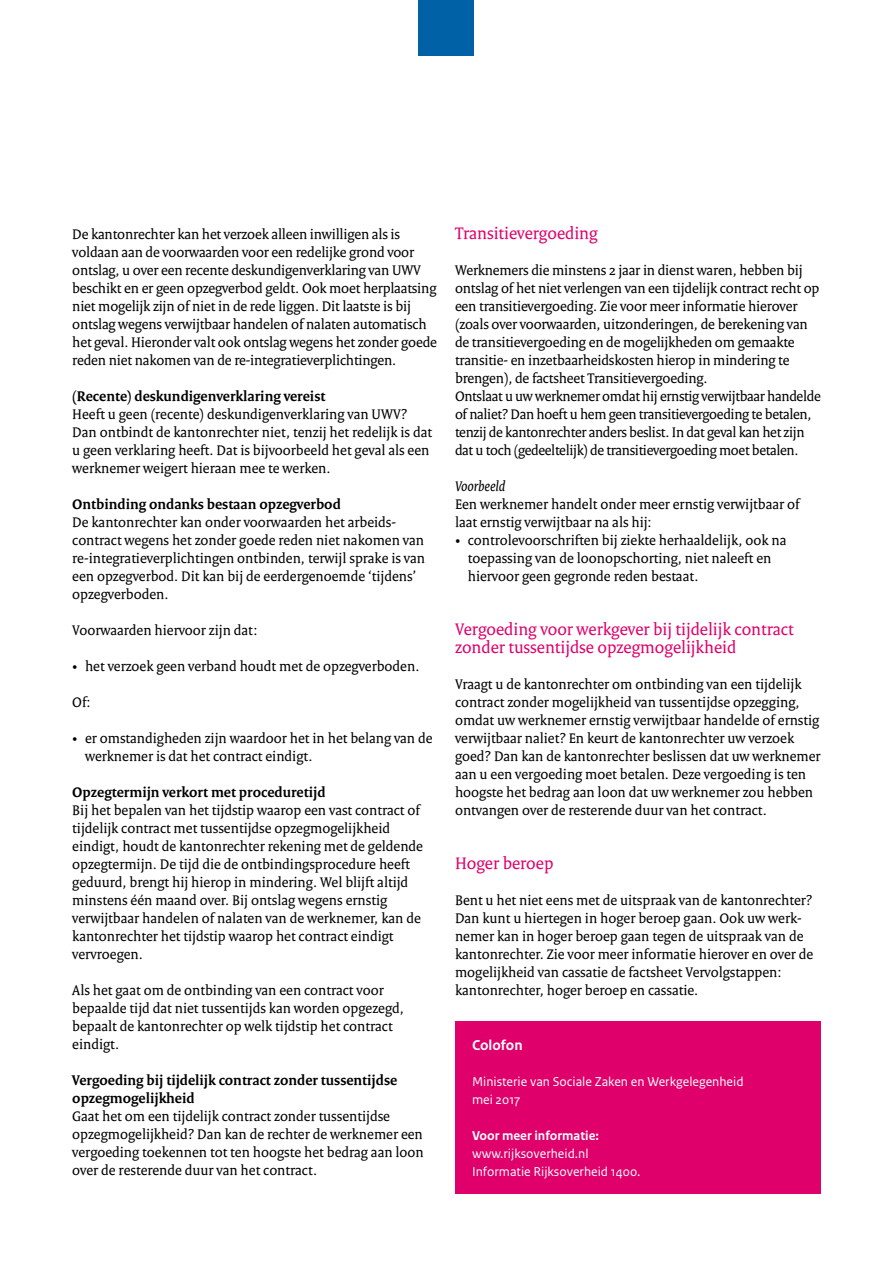
<style>
.page{position:relative;width:893px;height:1263px;background:#fff}
.page>*{position:absolute;margin:0;border:0;box-sizing:border-box;transform-origin:0 0}
._04_RO_Paragraafkop{font:18px/18px "Rijksoverheid Serif";color:#df006b}
._10_RO_Broodtekst{font:15px/18px "Rijksoverheid Serif";color:#000}
._10_RO_Broodtekst-2{font:15px/18px "Rijksoverheid Serif";letter-spacing:-.02em;color:#000}
._05_RO_Alineakop{font:700 15px/18px "Rijksoverheid Serif";color:#000}
._10_RO_Broodtekst-3{font:italic 15px "Rijksoverheid Serif";color:#000}
._20_RO_Kader_Subkop{font:700 15px "Rijksoverheid Sans Text";color:#fff}
._21_RO_Kader_Broodte{font:13.5px "Rijksoverheid Sans Text";color:#fff}
._21_RO_Kader_Broodte-2{font:700 13.5px "Rijksoverheid Sans Text";color:#fff}
</style>
<div class="page">
<div style="left:455px;top:1021px;width:366px;height:172px;background:#df006b"></div>
<div style="left:419px;top:0;width:55px;height:55px;background:#0061a7"></div>
<p class="_10_RO_Broodtekst" style="left:72px;top:225px;width:366px">De kantonrechter kan het verzoek alleen inwilligen als is voldaan aan de voorwaarden voor een redelijke grond voor ontslag, u over een recente deskundigenverklaring van UWV beschikt en er geen opzegverbod geldt. Ook moet herplaatsing niet mogelijk zijn of niet in de rede liggen. Dit laatste is bij ontslag wegens verwijtbaar handelen of nalaten automatisch het geval. Hieronder valt ook ontslag wegens het zonder goede reden niet nakomen van de re-integratieverplichtingen.</p>
<p class="_05_RO_Alineakop" style="left:72px;top:387px;width:255px">(Recente) deskundigenverklaring vereist</p>
<p class="_10_RO_Broodtekst" style="left:72px;top:405px;width:361px">Heeft u geen (recente) deskundigenverklaring van UWV?<br>Dan ontbindt de kantonrechter niet, tenzij het redelijk is dat u geen verklaring heeft. Dat is bijvoorbeeld het geval als een werknemer weigert hieraan mee te werken.</p>
<p class="_05_RO_Alineakop" style="left:72px;top:495px;width:270px">Ontbinding ondanks bestaan opzegverbod</p>
<p class="_10_RO_Broodtekst" style="left:72px;top:513px;width:354px">De kantonrechter kan onder voorwaarden het arbeids&shy;contract wegens het zonder goede reden niet nakomen van re-integratieverplichtingen ontbinden, terwijl sprake is van een opzegverbod. Dit kan bij de eerdergenoemde ‘tijdens’ opzegverboden.</p>
<p class="_10_RO_Broodtekst" style="left:72px;top:621px;width:187px">Voorwaarden hiervoor zijn dat:</p>
<p class="_10_RO_Broodtekst" style="left:72px;top:657px;width:349px">• het verzoek geen verband houdt met de opzegverboden.</p>
<p class="_10_RO_Broodtekst" style="left:72px;top:693px;width:20px">Of:</p>
<p class="_10_RO_Broodtekst" style="left:85px;top:729px;width:349px;text-indent:-13px">• er omstandigheden zijn waardoor het in het belang van de werknemer is dat het contract eindigt.</p>
<p class="_05_RO_Alineakop" style="left:72px;top:783px;width:255px">Opzegtermijn verkort met proceduretijd</p>
<p class="_10_RO_Broodtekst" style="left:72px;top:801px;width:352px">Bij het bepalen van het tijdstip waarop een vast contract of tijdelijk contract met tussentijdse opzegmogelijkheid eindigt, houdt de kantonrechter rekening met de geldende opzegtermijn. De tijd die de ontbindingsprocedure heeft geduurd, brengt hij hierop in mindering. Wel blijft altijd minstens één maand over. Bij ontslag wegens ernstig verwijtbaar handelen of nalaten van de werknemer, kan de kantonrechter het tijdstip waarop het contract eindigt vervroegen.</p>
<p class="_10_RO_Broodtekst" style="left:72px;top:981px;width:333px">Als het gaat om de ontbinding van een contract voor bepaalde tijd dat niet tussentijds kan worden opgezegd, bepaalt de kantonrechter op welk tijdstip het contract eindigt.</p>
<p class="_05_RO_Alineakop" style="left:72px;top:1071px;width:326px">Vergoeding bij tijdelijk contract zonder tussentijdse opzegmogelijkheid</p>
<p class="_10_RO_Broodtekst" style="left:72px;top:1107px;width:353px">Gaat het om een tijdelijk contract zonder tussentijdse opzegmogelijkheid? Dan kan de rechter de werknemer een vergoeding toekennen tot ten hoogste het bedrag aan loon over de resterende duur van het contract.</p>
<p class="_04_RO_Paragraafkop" style="left:455px;top:224px;width:144px">Transitievergoeding</p>
<p class="_10_RO_Broodtekst" style="left:455px;top:261px;width:366px">Werknemers die minstens 2 jaar in dienst waren, hebben bij ontslag of het niet verlengen van een tijdelijk contract recht op een transitievergoeding. Zie voor meer informatie hierover (zoals over voorwaarden, uitzonderingen, de berekening van de transitievergoeding en de mogelijkheden om gemaakte transitie- en inzetbaarheidskosten hierop in mindering te brengen), de factsheet Transitievergoeding.</p>
<p class="_10_RO_Broodtekst-2" style="left:455px;top:387px;width:367px">Ontslaat u uw werknemer omdat hij ernstig verwijtbaar handelde of naliet? Dan hoeft u hem geen transitievergoeding te betalen, tenzij de kantonrechter anders beslist. In dat geval kan het zijn dat u toch (gedeeltelijk) de transitievergoeding moet betalen.</p>
<p class="_10_RO_Broodtekst-3" style="left:455px;top:477px;width:52px">Voorbeeld</p>
<p class="_10_RO_Broodtekst" style="left:455px;top:495px;width:346px">Een werknemer handelt onder meer ernstig verwijtbaar of laat ernstig verwijtbaar na als hij:</p>
<p class="_10_RO_Broodtekst" style="left:468px;top:531px;width:320px;text-indent:-13px">• controlevoorschriften bij ziekte herhaaldelijk, ook na toepassing van de loonopschorting, niet naleeft en hiervoor geen gegronde reden bestaat.</p>
<p class="_04_RO_Paragraafkop" style="left:455px;top:620px;width:340px">Vergoeding voor werkgever bij tijdelijk contract zonder tussentijdse opzegmogelijkheid</p>
<p class="_10_RO_Broodtekst" style="left:455px;top:675px;width:367px">Vraagt u de kantonrechter om ontbinding van een tijdelijk contract zonder mogelijkheid van tussentijdse opzegging, omdat uw werknemer ernstig verwijtbaar handelde of ernstig verwijtbaar naliet? En keurt de kantonrechter uw verzoek goed? Dan kan de kantonrechter beslissen dat uw werknemer aan u een vergoeding moet betalen. Deze vergoeding is ten hoogste het bedrag aan loon dat uw werknemer zou hebben ontvangen over de resterende duur van het contract.</p>
<p class="_04_RO_Paragraafkop" style="left:455px;top:854px;width:100px">Hoger beroep</p>
<p class="_10_RO_Broodtekst" style="left:455px;top:891px;width:360px">Bent u het niet eens met de uitspraak van de kantonrechter?<br>Dan kunt u hiertegen in hoger beroep gaan. Ook uw werk&shy;nemer kan in hoger beroep gaan tegen de uitspraak van de kantonrechter. Zie voor meer informatie hierover en over de mogelijkheid van cassatie de factsheet Vervolgstappen: kantonrechter, hoger beroep en cassatie.</p>
<p class="_20_RO_Kader_Subkop" style="left:472px;top:1037px;width:52px">Colofon</p>
<p class="_21_RO_Kader_Broodte" style="left:472px;top:1074px;width:273px">Ministerie van Sociale Zaken en Werkgelegenheid</p>
<p class="_21_RO_Kader_Broodte" style="left:472px;top:1092px;width:50px">mei 2017</p>
<p class="_21_RO_Kader_Broodte-2" style="left:472px;top:1128px;width:128px">Voor meer informatie:</p>
<p class="_21_RO_Kader_Broodte" style="left:472px;top:1146px;width:118px">www.rijksoverheid.nl</p>
<p class="_21_RO_Kader_Broodte" style="left:472px;top:1164px;width:170px">Informatie Rijksoverheid 1400.</p>
</div>
